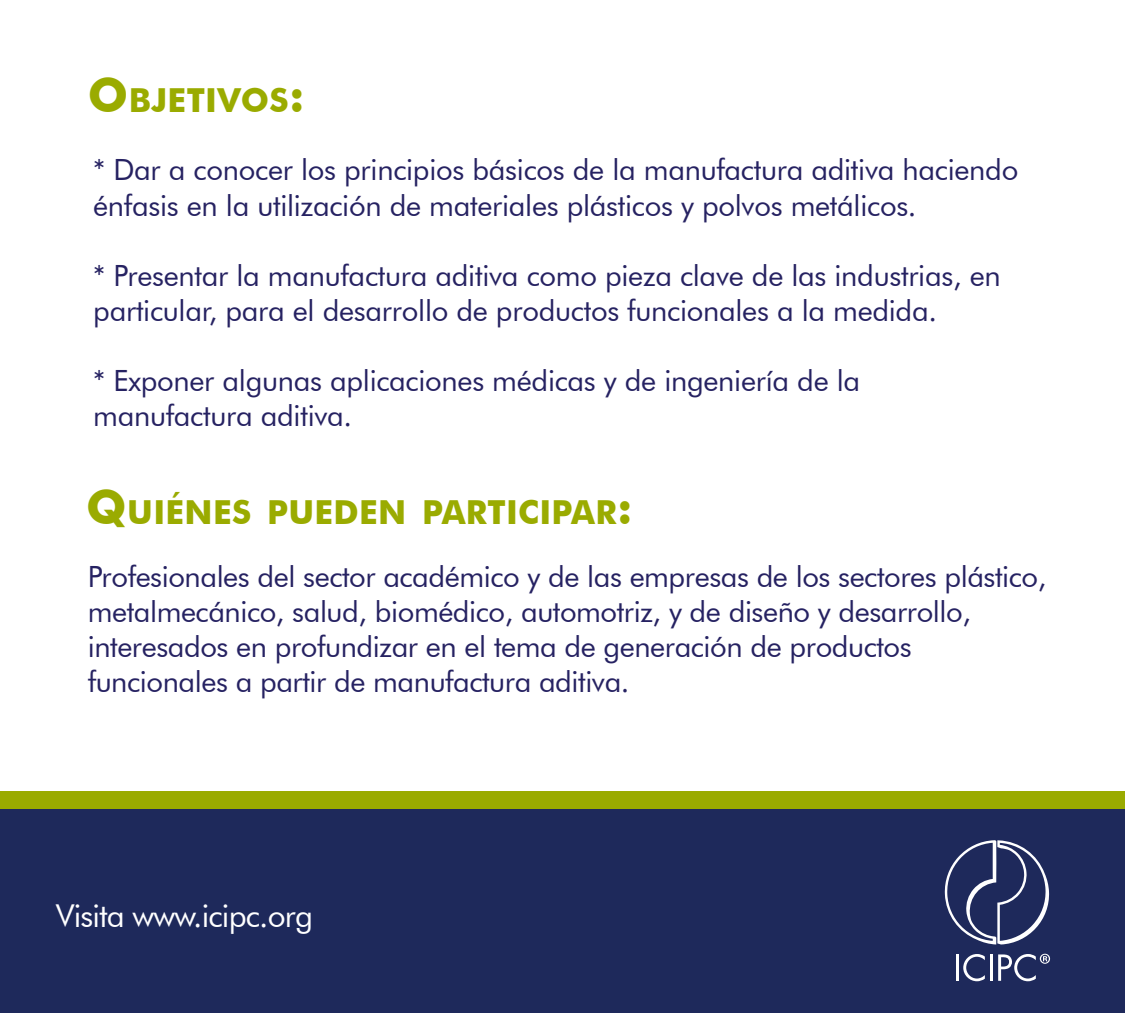
<style>
.page{position:relative;width:1125px;height:1013px;background:#fff}
.page>*{position:absolute;margin:0;border:0;box-sizing:border-box;transform-origin:0 0}
.t1{font:700 33.07px "Futura BT";letter-spacing:.01em;color:#9aab00}
.t2{font:31.5px "Futura BT";letter-spacing:-.025em;color:#fff}
.t3{font:29.25px/35.1px "Futura BT";letter-spacing:-.01em;color:#262262}
.s1{font-size:47.25px}
</style>
<div class="page">
<div style="left:0;top:791px;width:1125px;height:221px;background:#9aab00"></div>
<div style="left:0;top:809px;width:1125px;height:203px;background:#1e295b"></div>
<svg style="left:944px;top:840px;width:106px;height:104px"></svg>
<hr style="left:956px;top:954px;width:3px;height:26px;background:#fff">
<svg style="left:963px;top:954px;width:22px;height:27px"></svg>
<hr style="left:990px;top:954px;width:3px;height:26px;background:#fff">
<svg style="left:998px;top:953px;width:52px;height:28px"></svg>
<p class="t1" style="left:88px;top:80px;width:219px"><span class="s1">O</span>BJETIVOS<span class="s1">:</span></p>
<p class="t3" style="left:93px;top:152px;width:927px">* Dar a conocer los principios básicos de la manufactura aditiva haciendo énfasis en la utilización de materiales plásticos y polvos metálicos.</p>
<p class="t3" style="left:93px;top:257px;width:909px">* Presentar la manufactura aditiva como pieza clave de las industrias, en particular, para el desarrollo de productos funcionales a la medida.</p>
<p class="t3" style="left:93px;top:363px;width:768px">* Exponer algunas aplicaciones médicas y de ingeniería de la manufactura aditiva.</p>
<p class="t1" style="left:86px;top:491px;width:548px"><span class="s1">Q</span>UIÉNES PUEDEN PARTICIPAR<span class="s1">:</span></p>
<p class="t3" style="left:88px;top:558px;width:960px">Profesionales del sector académico y de las empresas de los sectores plástico, metalmecánico, salud, biomédico, automotriz, y de diseño y desarrollo, interesados en profundizar en el tema de generación de productos funcionales a partir de manufactura aditiva.</p>
<p class="t2" style="left:56px;top:897px;width:258px">Visita www.icipc.org</p>
</div>
